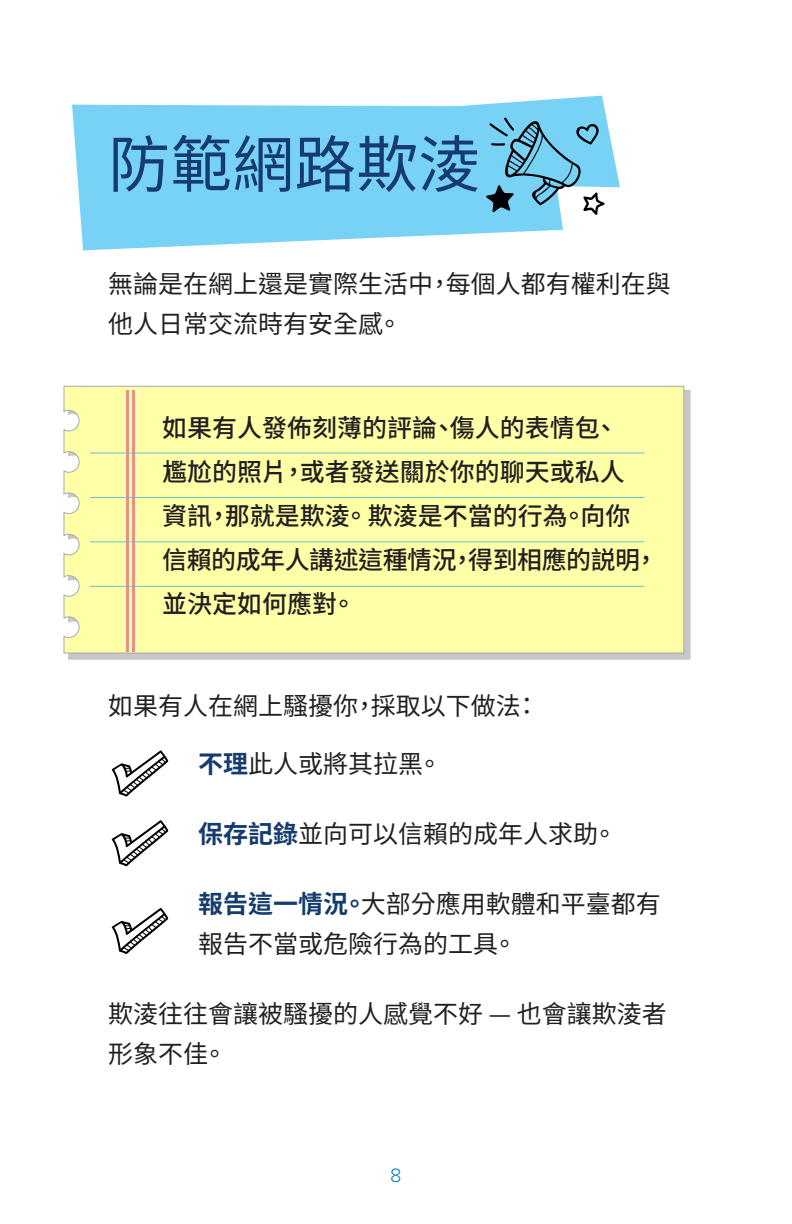
<style>
.page{position:relative;width:792px;height:1224px;background:#fff}
.page>*{position:absolute;margin:0;border:0;box-sizing:border-box;transform-origin:0 0}
.t1{font:62px "Source Han Sans TW";color:#153c6e}
.Bullets_-_Level_1{font:25px/40px "Source Han Sans TW";color:#231f20}
.t2{font:500 25px/44px "Source Han Sans TW";color:#231f20}
.t3{font:300 20px "Proxima Nova";color:#007dbb}
.s1{font-weight:700;color:#153c6e}
</style>
<div class="page">
<svg style="left:68px;top:390px;width:623px;height:270px;background:#cbc9c6"></svg>
<div style="left:63px;top:386px;width:621px;height:268px;background:#ffffa8"></div>
<hr style="left:132px;top:390px;width:3px;height:262px;background:#e88f8c">
<hr style="left:126px;top:390px;width:3px;height:262px;background:#e88f8c">
<hr style="left:90px;top:452px;width:555px;height:1px;background:#6bbdd1">
<hr style="left:90px;top:497px;width:555px;height:1px;background:#6bbdd1">
<hr style="left:90px;top:541px;width:555px;height:1px;background:#6bbdd1">
<hr style="left:90px;top:586px;width:555px;height:1px;background:#6bbdd1">
<svg style="left:72px;top:105px;width:491px;height:145px;fill:#78d2f6"></svg>
<svg style="left:120px;top:96px;width:500px;height:91px;background:#88d7f7"></svg>
<svg style="left:486px;top:117px;width:119px;height:98px;background:#72b6d1"></svg>
<svg style="left:112px;top:750px;width:56px;height:47px"></svg>
<svg style="left:112px;top:820px;width:56px;height:46px"></svg>
<svg style="left:112px;top:908px;width:56px;height:46px"></svg>
<h1 class="t1" style="left:108px;top:129px;width:373px">防範網路欺淩</h1>
<p class="Bullets_-_Level_1" style="left:108px;top:264px;width:564px">無論是在網上還是實際生活中，每個人都有權利在與他人日常交流時有安全感。</p>
<p class="t2" style="left:162px;top:406px;width:498px">如果有人發佈刻薄的評論、傷人的表情包、<br>尷尬的照片，或者發送關於你的聊天或私人<br>資訊，那就是欺淩。 欺淩是不當的行為。向你信賴的成年人講述這種情況，得到相應的説明，並決定如何應對。</p>
<p class="Bullets_-_Level_1" style="left:108px;top:686px;width:433px">如果有人在網上騷擾你，採取以下做法：</p>
<p class="Bullets_-_Level_1" style="left:198px;top:744px;width:245px"><span class="s1">不理</span>此人或將其拉黑。</p>
<p class="Bullets_-_Level_1" style="left:198px;top:814px;width:420px"><span class="s1">保存記錄</span>並向可以信賴的成年人求助。</p>
<p class="Bullets_-_Level_1" style="left:198px;top:884px;width:464px"><span class="s1">報告這一情況。</span>大部分應用軟體和平臺都有報告不當或危險行為的工具。</p>
<p class="Bullets_-_Level_1" style="left:108px;top:994px;width:560px">欺淩往往會讓被騷擾的人感覺不好 — 也會讓欺淩者形象不佳。</p>
<p class="t3" style="left:390px;top:1164px;width:13px">8</p>
</div>
